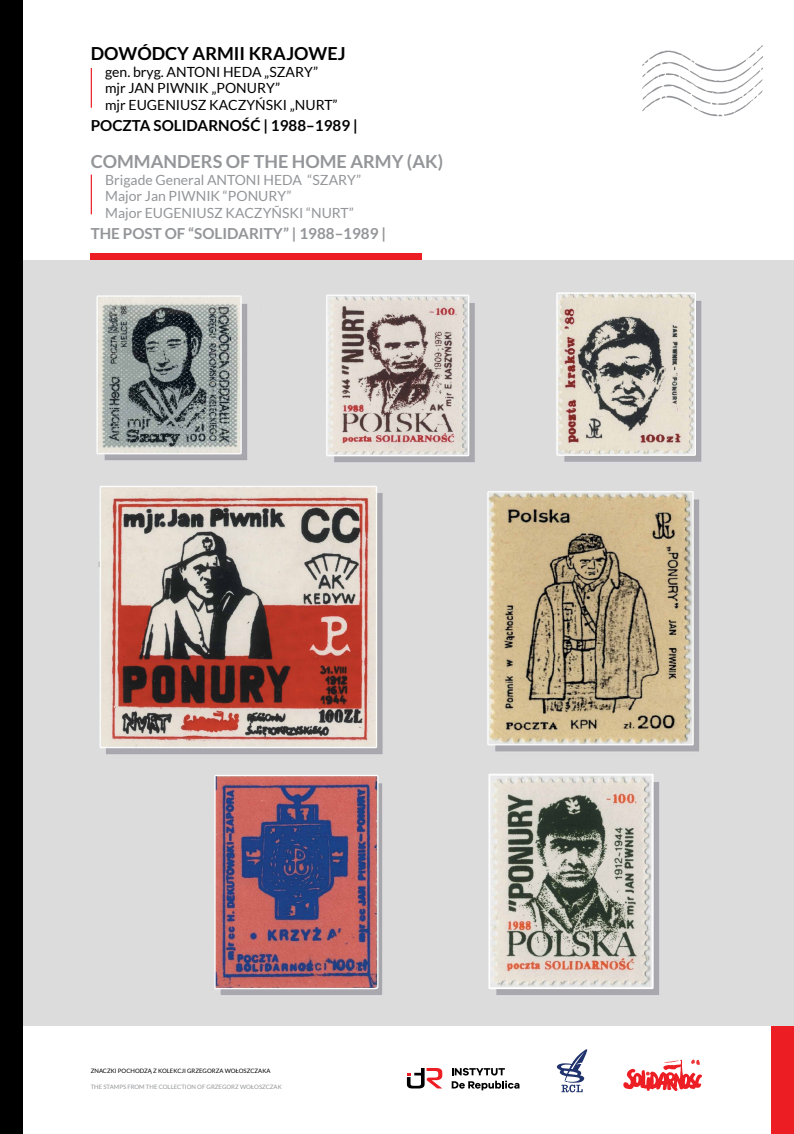
<style>
.page{position:relative;width:794px;height:1134px;background:#fff}
.page>*{position:absolute;margin:0;border:0;box-sizing:border-box;transform-origin:0 0}
.t1{font:700 18px "Lato";color:#939598}
.t2{font:700 18px "Lato";color:#000}
.t3{font:700 15.2px "Lato";color:#939598}
.t4{font:700 15.2px "Lato";color:#000}
.t5{font:14px/16.8px "Lato";color:#939598}
.t6{font:14px/16.8px "Lato";color:#000}
.t7{font:6px "Lato";color:#939598}
.t8{font:6px "Lato";color:#000}
</style>
<div class="page">
<img style="left:23px;top:260px;width:771px;height:766px">
<div style="left:91px;top:254px;width:331px;height:6px;background:#ed1d24"></div>
<div style="left:0;top:0;width:23px;height:1134px;background:#000"></div>
<svg style="left:452px;top:1068px;width:67px;height:22px"></svg>
<svg style="left:407px;top:1068px;width:35px;height:20px"></svg>
<svg style="left:623px;top:1060px;width:79px;height:31px"></svg>
<svg style="left:557px;top:1049px;width:30px;height:43px"></svg>
<div style="left:771px;top:1026px;width:23px;height:108px;background:#ed1d24"></div>
<svg style="left:642px;top:45px;width:121px;height:72px"></svg>
<hr style="left:91px;top:68px;width:1px;height:40px;background:#ed1d24">
<hr style="left:91px;top:175px;width:1px;height:39px;background:#ed1d24">
<p class="t2" style="left:91px;top:43px;width:256px">DOWÓDCY ARMII KRAJOWEJ</p>
<p class="t6" style="left:105px;top:63px;width:234px">gen. bryg. ANTONI HEDA „SZARY” mjr JAN PIWNIK „PONURY”<br>mjr EUGENIUSZ KACZYŃSKI „NURT”</p>
<p class="t4" style="left:91px;top:116px;width:268px">POCZTA SOLIDARNOŚĆ | 1988–1989 |</p>
<p class="t1" style="left:91px;top:151px;width:354px">COMMANDERS OF THE HOME ARMY (AK)</p>
<p class="t5" style="left:105px;top:171px;width:258px">Brigade General ANTONI HEDA “SZARY”<br>Major Jan PIWNIK “PONURY”<br>Major EUGENIUSZ KACZYÑSKI “NURT”</p>
<p class="t3" style="left:91px;top:224px;width:297px">THE POST OF “SOLIDARITY” | 1988–1989 |</p>
<p class="t8" style="left:91px;top:1067px;width:181px">ZNACZKI POCHODZĄ Z KOLEKCJI GRZEGORZA WOŁOSZCZAKA</p>
<p class="t7" style="left:91px;top:1083px;width:192px">THE STAMPS FROM THE COLLECTION OF GRZEGORZ WOŁOSZCZAK</p>
</div>
